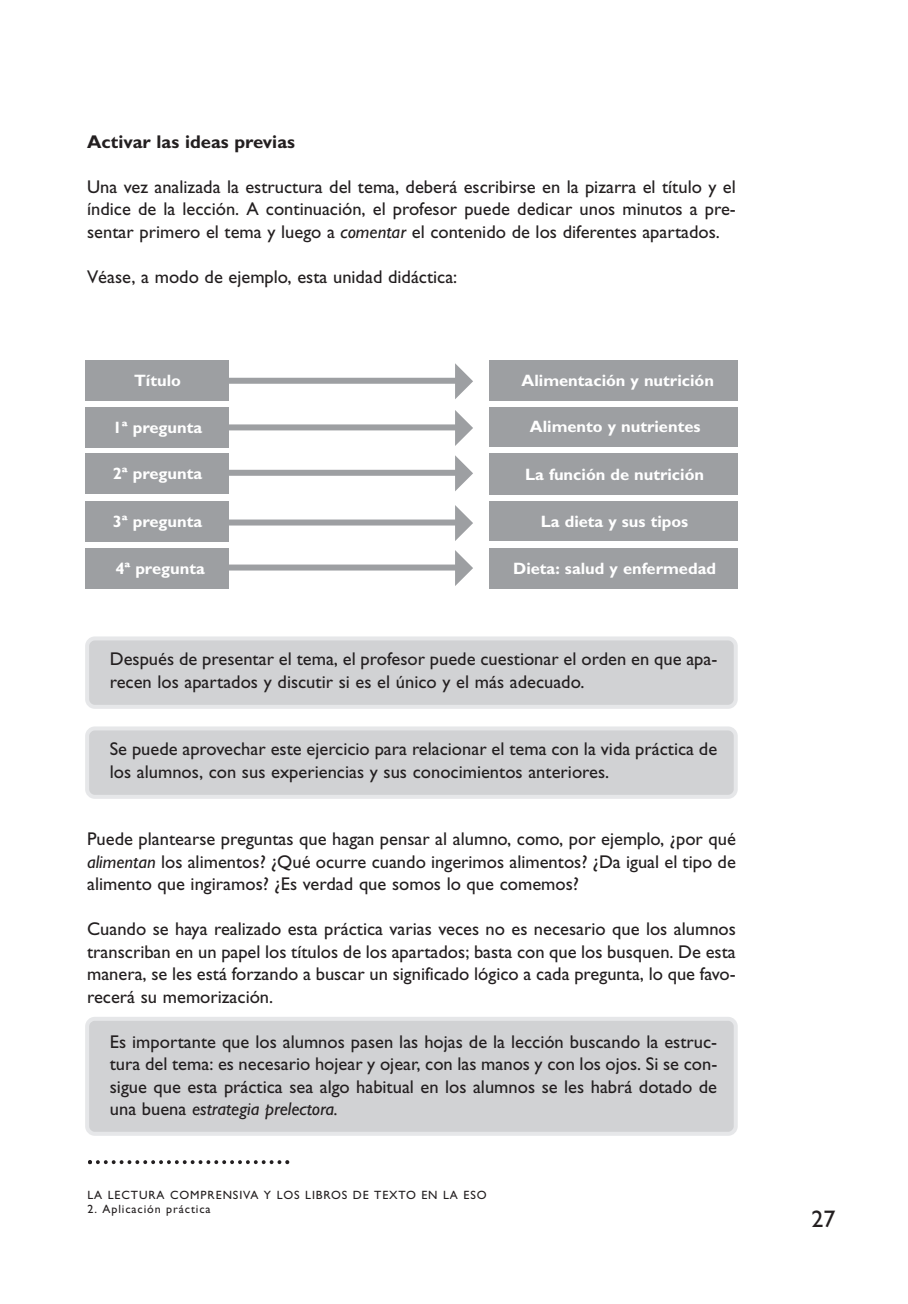
<style>
.page{position:relative;width:908px;height:1304px;background:#fff}
.page>*{position:absolute;margin:0;border:0;box-sizing:border-box;transform-origin:0 0}
.t1{font:24px "Gill Sans";color:#231f20}
.t2{font:18.4px/22.4px "Gill Sans";color:#231f20;text-align:justify}
.t3{font:700 18.4px "Gill Sans";color:#231f20}
.t4{font:700 16.4px "Gill Sans";color:#fff}
.t5{font:12px "Gill Sans";letter-spacing:.075em;color:#231f20}
.s1{font-style:italic}
</style>
<div class="page">
<svg style="left:85px;top:1017px;width:652px;height:119px;background:#d2d3d5"></svg>
<svg style="left:85px;top:636px;width:652px;height:73px;background:#d3d4d6"></svg>
<svg style="left:85px;top:726px;width:652px;height:73px;background:#d3d4d6"></svg>
<svg style="left:88px;top:1160px;width:201px;height:4px"></svg>
<div style="left:85px;top:360px;width:145px;height:41px;background:#9d9fa2"></div>
<div style="left:486px;top:360px;width:257px;height:41px;background:#9d9fa2"></div>
<div style="left:85px;top:407px;width:145px;height:41px;background:#9d9fa2"></div>
<div style="left:486px;top:407px;width:257px;height:39px;background:#9d9fa2"></div>
<div style="left:85px;top:453px;width:145px;height:41px;background:#9d9fa2"></div>
<div style="left:486px;top:453px;width:256px;height:41px;background:#9d9fa2"></div>
<div style="left:85px;top:501px;width:145px;height:41px;background:#9d9fa2"></div>
<div style="left:486px;top:501px;width:256px;height:40px;background:#9d9fa2"></div>
<div style="left:85px;top:548px;width:145px;height:41px;background:#9d9fa2"></div>
<div style="left:486px;top:548px;width:256px;height:41px;background:#9d9fa2"></div>
<div style="left:737px;top:342px;width:19px;height:250px;background:#fff"></div>
<div style="left:229px;top:342px;width:260px;height:250px;background:#fff"></div>
<div style="left:210px;top:378px;width:252px;height:6px;background:#9d9fa2"></div>
<div style="left:210px;top:424px;width:252px;height:6px;background:#9d9fa2"></div>
<div style="left:210px;top:470px;width:252px;height:6px;background:#9d9fa2"></div>
<div style="left:210px;top:520px;width:252px;height:6px;background:#9d9fa2"></div>
<div style="left:210px;top:565px;width:252px;height:6px;background:#9d9fa2"></div>
<svg style="left:455px;top:377px;width:8px;height:7px"></svg>
<svg style="left:455px;top:424px;width:8px;height:7px"></svg>
<svg style="left:455px;top:469px;width:8px;height:7px"></svg>
<svg style="left:455px;top:519px;width:8px;height:7px"></svg>
<svg style="left:455px;top:564px;width:8px;height:7px"></svg>
<p class="t3" style="left:87px;top:134px;width:209px">Activar las ideas previas</p>
<p class="t2" style="left:87px;top:177px;width:650px">Una vez analizada la estructura del tema, deberá escribirse en la pizarra el título y el índice de la lección. A continuación, el profesor puede dedicar unos minutos a pre&shy;sentar primero el tema y luego a <span class="s1">comentar</span> el contenido de los diferentes apartados.</p>
<p class="t2" style="left:87px;top:267px;width:371px">Véase, a modo de ejemplo, esta unidad didáctica:</p>
<p class="t4" style="left:134px;top:374px;width:48px">Título</p>
<p class="t4" style="left:521px;top:374px;width:194px">Alimentación y nutrición</p>
<p class="t4" style="left:113px;top:421px;width:91px">1ª pregunta</p>
<p class="t4" style="left:529px;top:421px;width:172px">Alimento y nutrientes</p>
<p class="t4" style="left:113px;top:467px;width:91px">2ª pregunta</p>
<p class="t4" style="left:525px;top:468px;width:180px">La función de nutrición</p>
<p class="t4" style="left:113px;top:516px;width:91px">3ª pregunta</p>
<p class="t4" style="left:540px;top:515px;width:149px">La dieta y sus tipos</p>
<p class="t4" style="left:115px;top:562px;width:91px">4ª pregunta</p>
<p class="t4" style="left:513px;top:562px;width:204px">Dieta: salud y enfermedad</p>
<p class="t2" style="left:110px;top:649px;width:608px">Después de presentar el tema, el profesor puede cuestionar el orden en que apa&shy;recen los apartados y discutir si es el único y el más adecuado.</p>
<p class="t2" style="left:110px;top:739px;width:608px">Se puede aprovechar este ejercicio para relacionar el tema con la vida práctica de los alumnos, con sus experiencias y sus conocimientos anteriores.</p>
<p class="t2" style="left:87px;top:829px;width:650px">Puede plantearse preguntas que hagan pensar al alumno, como, por ejemplo, ¿por qué <span class="s1">alimentan</span> los alimentos? ¿Qué ocurre cuando ingerimos alimentos? ¿Da igual el tipo de alimento que ingiramos? ¿Es verdad que somos lo que comemos?</p>
<p class="t2" style="left:87px;top:919px;width:650px">Cuando se haya realizado esta práctica varias veces no es necesario que los alumnos transcriban en un papel los títulos de los apartados; basta con que los busquen. De esta manera, se les está forzando a buscar un significado lógico a cada pregunta, lo que favo&shy;recerá su memorización.</p>
<p class="t2" style="left:110px;top:1032px;width:608px">Es importante que los alumnos pasen las hojas de la lección buscando la estruc&shy;tura del tema: es necesario hojear y ojear, con las manos y con los ojos. Si se con&shy;sigue que esta práctica sea algo habitual en los alumnos se les habrá dotado de una buena <span class="s1">estrategia prelectora.</span></p>
<p class="t5" style="left:87px;top:1190px;width:400px">LA LECTURA COMPRENSIVA Y LOS LIBROS DE TEXTO EN LA ESO</p>
<p class="t5" style="left:87px;top:1204px;width:125px">2. Aplicación práctica</p>
<h1 class="t1" style="left:811px;top:1209px;width:25px">27</h1>
</div>
